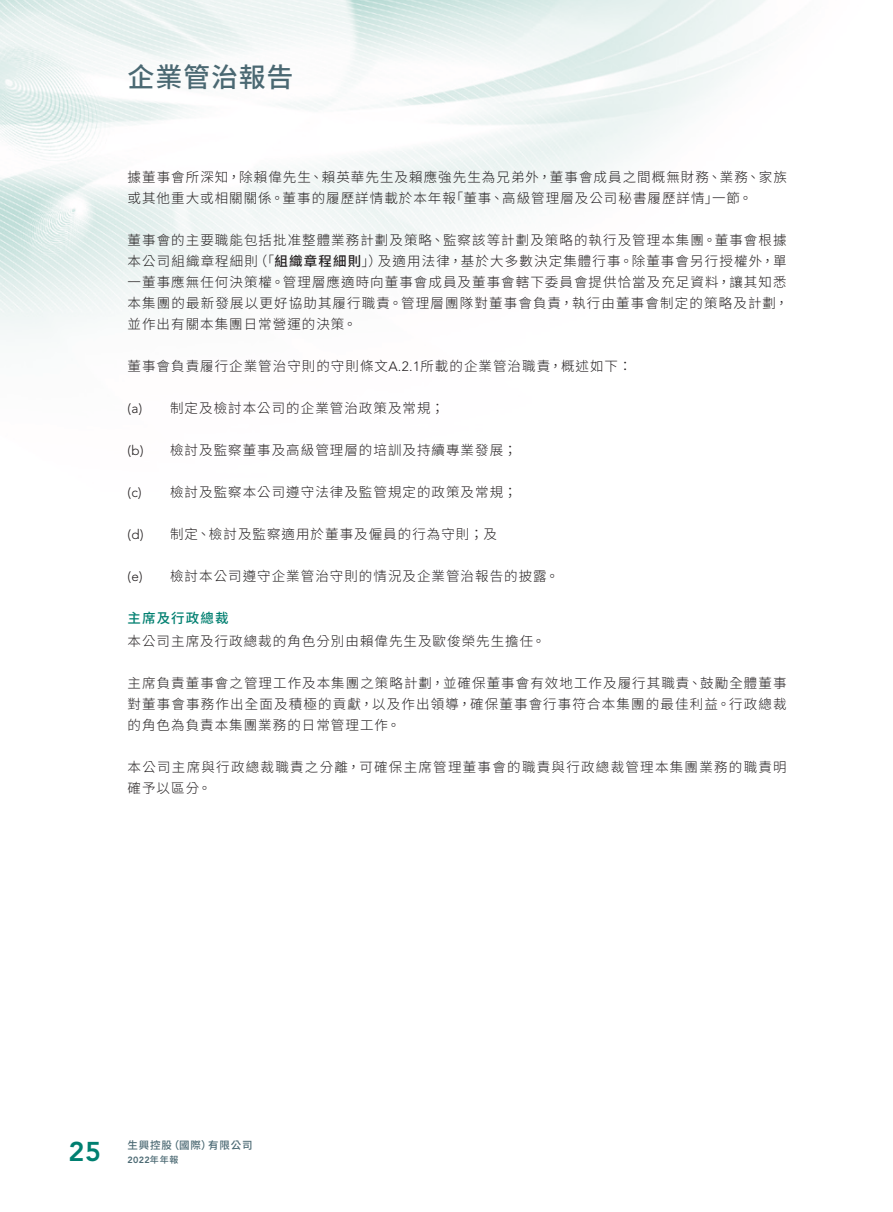
<style>
.page{position:relative;width:893px;height:1212px;background:#fff}
.page>*{position:absolute;margin:0;border:0;box-sizing:border-box;transform-origin:0 0}
.t1{font:500 27px "Source Han Sans TC";letter-spacing:.03em;color:#4a6872}
.t2{font:800 27px "Avenir LT Std";color:#007f70}
.Body_Text{font:300 13.5px/21px "Source Han Sans TC";letter-spacing:.08em;color:#231f20}
.Body_Text-2{font:300 13.5px "Avenir LT Std";color:#231f20}
.Body_Text-3{font:500 13.5px "Source Han Sans TC";letter-spacing:.085em;color:#231f20}
.Heading_2{font:500 13.5px "Source Han Sans TC";letter-spacing:.08em;color:#007f70}
.t3{font:500 10.5px "Source Han Sans TC";letter-spacing:.08em;color:#4a6872}
.t4{font:800 9px "Avenir LT Std";color:#4a6872}
.s1{font-weight:300}
.s2{font-family:"Avenir LT Std"}
.s3{font-family:"Source Han Sans TC";font-weight:500}
</style>
<div class="page">
<img style="left:0;top:0;width:765px;height:335px">
<h1 class="t1" style="left:128px;top:61px;width:168px">企業管治報告</h1>
<p class="Body_Text" style="left:712px;top:167px;width:76px;text-indent:-584px">據董事會所深知，除賴偉先生、賴英華先生及賴應強先生為兄弟外，董事會成員之間概無財務、業務、家族一節。</p>
<p class="Body_Text" style="left:128px;top:188px;width:330px">或其他重大或相關關係。董事的履歷詳情載於本年報</p>
<p class="Body_Text" style="left:128px;top:230px;width:661px;text-align:right">董事會的主要職能包括批准整體業務計劃及策略、監察該等計劃及策略的執行及管理本集團。董事會根據及適用法律，基於大多數決定集體行事。除董事會另行授權外，單</p>
<p class="Body_Text" style="left:450px;top:188px;width:270px">「董事、高級管理層及公司秘書履歷詳情」</p>
<p class="Body_Text-3" style="left:254px;top:253px;width:130px"><span class="s1">（「</span>組織章程細則<span class="s1">」）</span></p>
<p class="Body_Text" style="left:128px;top:251px;width:662px">本公司組織章程細則<br>一董事應無任何決策權。管理層應適時向董事會成員及董事會轄下委員會提供恰當及充足資料，讓其知悉本集團的最新發展以更好協助其履行職責。管理層團隊對董事會負責，執行由董事會制定的策略及計劃，並作出有關本集團日常營運的決策。</p>
<p class="Body_Text" style="left:128px;top:356px;width:506px">董事會負責履行企業管治守則的守則條文<span class="s2">A.2.1</span>所載的企業管治職責，概述如下：</p>
<p class="Body_Text" style="left:170px;top:398px;width:276px">制定及檢討本公司的企業管治政策及常規;</p>
<p class="Body_Text-2" style="left:128px;top:400px;width:16px">a( )</p>
<p class="Body_Text-2" style="left:128px;top:442px;width:17px">b( )</p>
<p class="Body_Text" style="left:170px;top:440px;width:348px">檢討及監察董事及高級管理層的培訓及持續專業發展;</p>
<p class="Body_Text-2" style="left:128px;top:484px;width:16px">c( )</p>
<p class="Body_Text" style="left:170px;top:482px;width:348px">檢討及監察本公司遵守法律及監管規定的政策及常規;</p>
<p class="Body_Text-2" style="left:128px;top:526px;width:17px">d( )</p>
<p class="Body_Text" style="left:170px;top:524px;width:328px">制定、檢討及監察適用於董事及僱員的行為守則；及</p>
<p class="Body_Text" style="left:170px;top:566px;width:390px">檢討本公司遵守企業管治守則的情況及企業管治報告的披露。</p>
<p class="Body_Text-2" style="left:128px;top:568px;width:17px">e( )</p>
<p class="Heading_2" style="left:128px;top:610px;width:102px">主席及行政總裁</p>
<p class="Body_Text" style="left:128px;top:631px;width:419px">本公司主席及行政總裁的角色分別由賴偉先生及歐俊榮先生擔任。</p>
<p class="Body_Text" style="left:128px;top:673px;width:661px;text-align:justify">主席負責董事會之管理工作及本集團之策略計劃，並確保董事會有效地工作及履行其職責、鼓勵全體董事對董事會事務作出全面及積極的貢獻，以及作出領導，確保董事會行事符合本集團的最佳利益。行政總裁的角色為負責本集團業務的日常管理工作。</p>
<p class="Body_Text" style="left:128px;top:757px;width:661px">本公司主席與行政總裁職責之分離，可確保主席管理董事會的職責與行政總裁管理本集團業務的職責明確予以區分。</p>
<h1 class="t2" style="left:68px;top:1135px;width:34px">25</h1>
<p class="t3" style="left:169px;top:1139px;width:44px">（國際）</p>
<p class="t3" style="left:128px;top:1139px;width:46px">生興控股</p>
<p class="t3" style="left:208px;top:1139px;width:46px">有限公司</p>
<p class="t4" style="left:128px;top:1154px;width:52px">2022<span class="s3">年年報</span></p>
</div>
